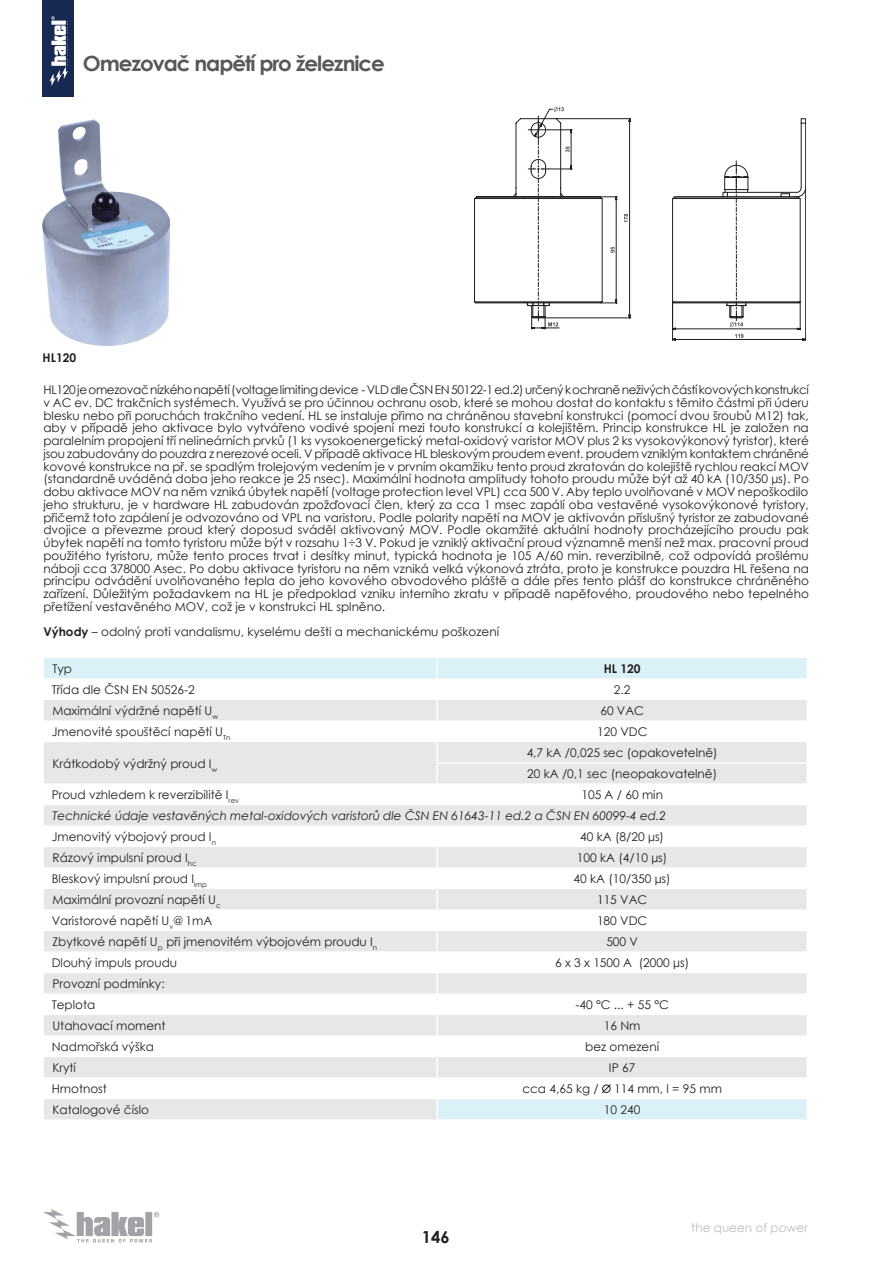
<style>
.page{position:relative;width:893px;height:1263px;background:#fff}
.page>*{position:absolute;margin:0;border:0;box-sizing:border-box;transform-origin:0 0}
.t1{font:700 21px "Century Gothic";letter-spacing:-.05em;color:#57585a}
.t2{font:700 16.5px "Century Gothic";color:#231f20}
.tabulky{font:12px/12.8px "Century Gothic";color:#231f20;text-align:justify}
.tabulky-2{font:italic 12px "Century Gothic";color:#231f20}
.t3{font:12px "Century Gothic";color:#bcbdc0}
.tabulky-3{font:700 12px "Century Gothic";color:#231f20}
.s1{font-weight:700}
</style>
<div class="page">
<svg style="left:43px;top:1209px;width:116px;height:33px"></svg>
<svg style="left:43px;top:0;width:31px;height:97px;background:#414f71"></svg>
<img style="left:43px;top:120px;width:126px;height:225px">
<svg style="left:474px;top:118px;width:158px;height:200px"></svg>
<svg style="left:528px;top:106px;width:103px;height:223px"></svg>
<svg style="left:672px;top:118px;width:134px;height:223px"></svg>
<div style="left:44px;top:658px;width:762px;height:20px;background:#daf1f7"></div>
<svg style="left:44px;top:700px;width:762px;height:419px;fill:#e6e7e9"></svg>
<svg style="left:437px;top:722px;width:1px;height:20px"></svg>
<hr style="left:436px;top:658px;width:2px;height:20px;background:#fff">
<hr style="left:436px;top:700px;width:2px;height:20px;background:#fff">
<hr style="left:43px;top:720px;width:394px;height:2px;background:#fff">
<hr style="left:437px;top:720px;width:371px;height:2px;background:#fff">
<hr style="left:436px;top:742px;width:2px;height:20px;background:#fff">
<hr style="left:436px;top:847px;width:2px;height:20px;background:#fff">
<hr style="left:436px;top:889px;width:2px;height:20px;background:#fff">
<hr style="left:436px;top:931px;width:2px;height:20px;background:#fff">
<hr style="left:436px;top:973px;width:2px;height:20px;background:#fff">
<hr style="left:436px;top:1015px;width:2px;height:20px;background:#fff">
<hr style="left:436px;top:1057px;width:2px;height:20px;background:#fff">
<hr style="left:43px;top:783px;width:394px;height:2px;background:#fff">
<hr style="left:436px;top:762px;width:372px;height:2px;background:#fff">
<hr style="left:437px;top:783px;width:371px;height:2px;background:#fff">
<svg style="left:436px;top:764px;width:2px;height:41px"></svg>
<svg style="left:806px;top:764px;width:1px;height:19px"></svg>
<hr style="left:43px;top:825px;width:394px;height:2px;background:#fff">
<hr style="left:437px;top:825px;width:371px;height:2px;background:#fff">
<svg style="left:437px;top:827px;width:1px;height:20px"></svg>
<hr style="left:43px;top:867px;width:394px;height:2px;background:#fff">
<hr style="left:437px;top:867px;width:371px;height:2px;background:#fff">
<svg style="left:437px;top:869px;width:1px;height:20px"></svg>
<hr style="left:43px;top:909px;width:394px;height:2px;background:#fff">
<hr style="left:437px;top:909px;width:371px;height:2px;background:#fff">
<svg style="left:437px;top:911px;width:1px;height:20px"></svg>
<hr style="left:43px;top:951px;width:394px;height:2px;background:#fff">
<hr style="left:437px;top:951px;width:371px;height:2px;background:#fff">
<svg style="left:437px;top:953px;width:1px;height:20px"></svg>
<hr style="left:43px;top:993px;width:394px;height:2px;background:#fff">
<hr style="left:437px;top:993px;width:371px;height:2px;background:#fff">
<svg style="left:437px;top:995px;width:1px;height:20px"></svg>
<hr style="left:43px;top:1035px;width:394px;height:2px;background:#fff">
<hr style="left:437px;top:1035px;width:371px;height:2px;background:#fff">
<svg style="left:437px;top:1037px;width:1px;height:20px"></svg>
<hr style="left:43px;top:1077px;width:394px;height:2px;background:#fff">
<hr style="left:437px;top:1077px;width:371px;height:2px;background:#fff">
<svg style="left:437px;top:1079px;width:1px;height:20px"></svg>
<hr style="left:436px;top:1099px;width:2px;height:20px;background:#fff">
<svg style="left:601px;top:1083px;width:11px;height:11px"></svg>
<h1 class="t1" style="left:83px;top:47px;width:304px">Omezovač napětí pro železnice</h1>
<p class="tabulky-3" style="left:43px;top:348px;width:35px">HL120</p>
<p class="tabulky" style="left:43px;top:383px;width:767px">HL120 je omezovač nízkého napětí (voltage limiting device - VLD dle ČSN EN 50122-1 ed.2) určený k ochraně neživých částí kovových konstrukcí v AC ev. DC trakčních systémech. Využívá se pro účinnou ochranu osob, které se mohou dostat do kontaktu s těmito částmi při úderu blesku nebo při poruchách trakčního vedení. HL se instaluje přimo na chráněnou stavební konstrukci (pomocí dvou šroubů M12) tak, aby v případě jeho aktivace bylo vytvářeno vodivé spojení mezi touto konstrukcí a kolejištěm. Princip konstrukce HL je založen na paralelním propojení tří nelineárních prvků (1 ks vysokoenergetický metal-oxidový varistor MOV plus 2 ks vysokovýkonový tyristor), které jsou zabudovány do pouzdra z nerezové oceli. V případě aktivace HL bleskovým proudem event. proudem vzniklým kontaktem chráněné kovové konstrukce na př. se spadlým trolejovým vedením je v prvním okamžiku tento proud zkratován do kolejiště rychlou reakcí MOV (standardně uváděná doba jeho reakce je 25 nsec). Maximální hodnota amplitudy tohoto proudu může být až 40 kA (10/350 µs). Po dobu aktivace MOV na něm vzniká úbytek napětí (voltage protection level VPL) cca 500 V. Aby teplo uvolňované v MOV nepoškodilo jeho strukturu, je v hardware HL zabudován zpožďovací člen, který za cca 1 msec zapálí oba vestavěné vysokovýkonové tyristory, přičemž toto zapálení je odvozováno od VPL na varistoru. Podle polarity napětí na MOV je aktivován příslušný tyristor ze zabudované dvojice a převezme proud který doposud sváděl aktivovaný MOV. Podle okamžité aktuální hodnoty procházejícího proudu pak úbytek napětí na tomto tyristoru může být v rozsahu 1÷3 V. Pokud je vzniklý aktivační proud významně menší než max. pracovní proud použitého tyristoru, může tento proces trvat i desítky minut, typická hodnota je 105 A/60 min. reverzibilně, což odpovídá prošlému náboji cca 378000 Asec. Po dobu aktivace tyristoru na něm vzniká velká výkonová ztráta, proto je konstrukce pouzdra HL řešena na principu odvádění uvolňovaného tepla do jeho kovového obvodového pláště a dále přes tento plášť do konstrukce chráněného zařízení. Důležitým požadavkem na HL je předpoklad vzniku interního zkratu v případě napěťového, proudového nebo tepelného přetížení vestavěného MOV, což je v konstrukci HL splněno.</p>
<p class="tabulky" style="left:43px;top:625px;width:457px"><span class="s1">Výhody</span> – odolný proti vandalismu, kyselému dešti a mechanickému poškození</p>
<p class="tabulky" style="left:52px;top:662px;width:21px">Typ</p>
<p class="tabulky-3" style="left:604px;top:660px;width:38px">HL 120</p>
<p class="tabulky" style="left:52px;top:683px;width:145px">Třída dle ČSN EN 50526-2</p>
<p class="tabulky" style="left:614px;top:683px;width:18px">2.2</p>
<p class="tabulky" style="left:52px;top:704px;width:167px">Maximální výdržné napětí U<sub>w</sub></p>
<p class="tabulky" style="left:600px;top:704px;width:45px">60 VAC</p>
<p class="tabulky" style="left:52px;top:725px;width:180px">Jmenovité spouštěcí napětí U<sub>Tn</sub></p>
<p class="tabulky" style="left:597px;top:725px;width:52px">120 VDC</p>
<p class="tabulky" style="left:52px;top:757px;width:166px">Krátkodobý výdržný proud I<sub>w</sub></p>
<p class="tabulky" style="left:527px;top:746px;width:193px">4,7 kA /0,025 sec (opakovetelně)</p>
<p class="tabulky" style="left:527px;top:767px;width:191px">20 kA /0,1 sec (neopakovatelně)</p>
<p class="tabulky" style="left:52px;top:788px;width:189px">Proud vzhledem k reverzibilitě I<sub>rev</sub></p>
<p class="tabulky" style="left:581px;top:788px;width:83px">105 A / 60 min</p>
<p class="tabulky-2" style="left:52px;top:807px;width:615px">Technické údaje vestavěných metal-oxidových varistorů dle ČSN EN 61643-11 ed.2 a ČSN EN 60099-4 ed.2</p>
<p class="tabulky" style="left:52px;top:830px;width:166px">Jmenovitý výbojový proud I<sub>n</sub></p>
<p class="tabulky" style="left:580px;top:830px;width:85px">40 kA (8/20 µs)</p>
<p class="tabulky" style="left:52px;top:851px;width:146px">Rázový impulsní proud I<sub>hc</sub></p>
<p class="tabulky" style="left:577px;top:851px;width:92px">100 kA (4/10 µs)</p>
<p class="tabulky" style="left:52px;top:872px;width:157px">Bleskový impulsní proud I<sub>imp</sub></p>
<p class="tabulky" style="left:574px;top:872px;width:99px">40 kA (10/350 µs)</p>
<p class="tabulky" style="left:52px;top:893px;width:170px">Maximální provozní napětí U<sub>c</sub></p>
<p class="tabulky" style="left:597px;top:893px;width:52px">115 VAC</p>
<p class="tabulky" style="left:52px;top:914px;width:162px">Varistorové napětí U<sub>v</sub>@ 1mA</p>
<p class="tabulky" style="left:597px;top:914px;width:52px">180 VDC</p>
<p class="tabulky" style="left:52px;top:935px;width:326px">Zbytkové napětí U<sub>p</sub> při jmenovitém výbojovém proudu I<sub>n</sub></p>
<p class="tabulky" style="left:606px;top:935px;width:33px">500 V</p>
<p class="tabulky" style="left:52px;top:956px;width:127px">Dlouhý impuls proudu</p>
<p class="tabulky" style="left:555px;top:956px;width:135px">6 x 3 x 1500 A (2000 µs)</p>
<p class="tabulky" style="left:52px;top:977px;width:114px">Provozní podmínky:</p>
<p class="tabulky" style="left:52px;top:998px;width:45px">Teplota</p>
<p class="tabulky" style="left:575px;top:998px;width:95px">-40 °C ... + 55 °C</p>
<p class="tabulky" style="left:52px;top:1019px;width:115px">Utahovací moment</p>
<p class="tabulky" style="left:604px;top:1019px;width:38px">16 Nm</p>
<p class="tabulky" style="left:52px;top:1040px;width:104px">Nadmořská výška</p>
<p class="tabulky" style="left:585px;top:1040px;width:75px">bez omezení</p>
<p class="tabulky" style="left:52px;top:1061px;width:25px">Krytí</p>
<p class="tabulky" style="left:609px;top:1061px;width:28px">IP 67</p>
<p class="tabulky" style="left:52px;top:1082px;width:57px">Hmotnost</p>
<p class="tabulky" style="left:522px;top:1082px;width:78px">cca 4,65 kg /</p>
<p class="tabulky" style="left:614px;top:1082px;width:109px">114 mm, l = 95 mm</p>
<p class="tabulky" style="left:52px;top:1103px;width:98px">Katalogové číslo</p>
<p class="tabulky" style="left:604px;top:1103px;width:38px">10 240</p>
<p class="t2" style="left:422px;top:1225px;width:29px">146</p>
<p class="t3" style="left:691px;top:1219px;width:118px">the queen of power</p>
</div>
